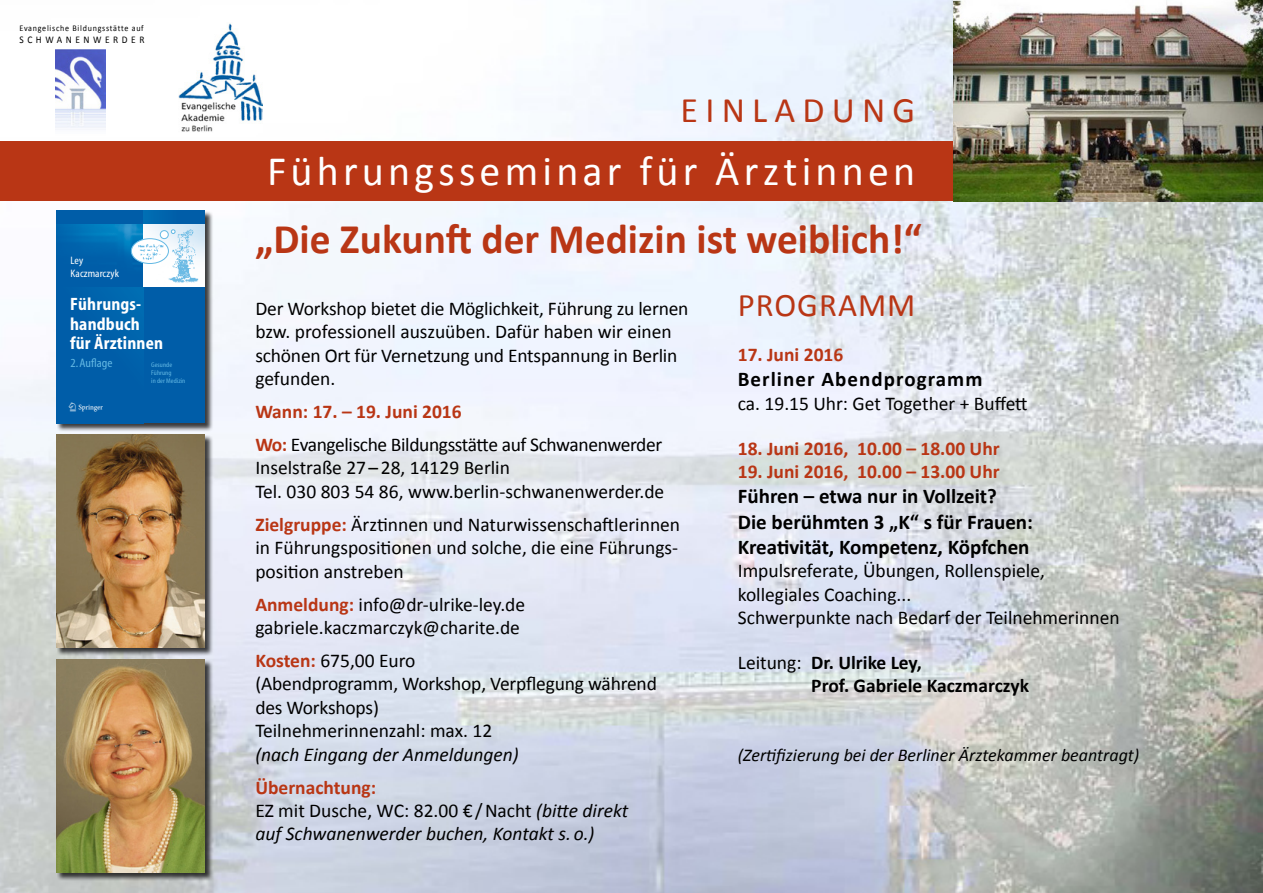
<style>
.page{position:relative;width:1263px;height:893px;background:#fff}
.page>*{position:absolute;margin:0;border:0;box-sizing:border-box;transform-origin:0 0}
.t1{font:700 42.3px "Calibri";color:#b93615}
.t2{font:42px "Calibri";letter-spacing:.1em;color:#fff}
.t3{font:36px "Calibri";letter-spacing:.2em;color:#b93615}
.t4{font:33px "Calibri";letter-spacing:.03em;color:#b93615}
.t5{font:700 21px/25.2px "Calibri";color:#000}
.t6{font:700 21px "Calibri";letter-spacing:.05em;color:#000}
.t7{font:19.5px/23.4px "Calibri";color:#000}
.t8{font:italic 19.5px/23.4px "Calibri";color:#000}
.t9{font:19.5px/33px "Calibri";letter-spacing:-.02em;color:#000}
.t10{font:700 19.5px "Calibri";color:#b93615}
.t11{font:700 19.5px/23.4px "Calibri";color:#000}
.t12{font:italic 18px "Calibri";color:#000}
.t13{font:700 condensed 18px/19.5px "S Myriad";letter-spacing:.01em;color:#fff}
.t14{font:condensed 12.3px "S Myriad";color:#64b9e4}
.t15{font:12.3px "Springnew";color:#fff}
.t16{font:condensed 10.8px/12.3px "S Myriad";letter-spacing:.005em;color:#fff}
.t17{font:10.2px "Calibri";letter-spacing:.375em;color:#000;scale:.92 1}
.t18{font:8.7px "Calibri";letter-spacing:.09em;color:#000;scale:.92 1}
.t19{font:condensed 6.75px/8.1px "S Myriad";letter-spacing:.01em;color:#64b9e4}
.s1{font-weight:700;color:#b93615}
.s2{font-weight:700;font-style:normal;color:#b93615}
.s3{font-style:normal}
.s4{font-weight:400}
</style>
<div class="page">
<img style="left:0;top:0;width:1263px;height:893px">
<div style="left:0;top:141px;width:1263px;height:60px;background:#b93615"></div>
<img style="left:954px;top:0;width:309px;height:201px">
<div style="left:57px;top:435px;width:157px;height:221px;background:#000;opacity:.75"></div>
<img style="left:56px;top:435px;width:149px;height:212px">
<div style="left:57px;top:660px;width:157px;height:221px;background:#000;opacity:.75"></div>
<img style="left:56px;top:659px;width:149px;height:213px">
<img style="left:56px;top:50px;width:50px;height:86px">
<img style="left:179px;top:22px;width:84px;height:111px">
<div style="left:57px;top:211px;width:157px;height:221px;background:#000;opacity:.75"></div>
<div style="left:56px;top:211px;width:149px;height:212px;background:#005da8"></div>
<svg style="left:144px;top:211px;width:61px;height:14px"></svg>
<img style="left:60px;top:225px;width:84px;height:61px">
<svg style="left:144px;top:225px;width:61px;height:61px;background:#deeef8"></svg>
<img style="left:131px;top:239px;width:37px;height:24px">
<div style="left:131px;top:238px;width:38px;height:26px;border:1px solid #64b9e4;border-radius:50%"></div>
<div style="left:160px;top:231px;width:8px;height:8px;background:#fff;border-radius:50%"></div>
<div style="left:160px;top:230px;width:8px;height:9px;border:1px solid #64b9e4;border-radius:50%"></div>
<svg style="left:171px;top:230px;width:4px;height:4px"></svg>
<p class="t18" style="left:20px;top:22px;width:136px">Evangelische Bildungsstätte auf</p>
<p class="t17" style="left:20px;top:33px;width:137px">SCHWANENWERDER</p>
<p class="t16" style="left:71px;top:255px;width:50px">Ley<br>Kaczmarczyk</p>
<p class="t13" style="left:70px;top:295px;width:94px">Führungs&shy;handbuch für Ärztinnen</p>
<p class="t14" style="left:71px;top:357px;width:43px">2. Auflage</p>
<p class="t19" style="left:151px;top:361px;width:36px">Gesunde<br>Führung<br>in der Medizin</p>
<p class="t15" style="left:70px;top:402px;width:34px">ABC</p>
<h3 class="t3" style="left:681px;top:88px;width:236px">EINLADUNG</h3>
<h2 class="t2" style="left:267px;top:145px;width:650px">Führungsseminar für Ärztinnen</h2>
<h1 class="t1" style="left:255px;top:212px;width:668px">„Die Zukunft der Medizin ist weiblich!“</h1>
<p class="t7" style="left:255px;top:297px;width:435px">Der Workshop bietet die Möglichkeit, Führung zu lernen bzw. professionell auszuüben. Dafür haben wir einen schönen Ort für Vernetzung und Entspannung in Berlin gefunden.</p>
<p class="t9" style="left:255px;top:395px;width:408px"><span class="s1">Wann: 17. – 19. Juni 2016<br>Wo:</span> Evangelische Bildungsstätte auf Schwanenwerder</p>
<p class="t7" style="left:255px;top:456px;width:410px">Inselstraße 27 – 28, 14129 Berlin<br>Tel. 030 803 54 86, www.berlin-schwanenwerder.de</p>
<p class="t7" style="left:255px;top:513px;width:426px;text-align:justify"><span class="s1">Zielgruppe:</span> Ärztinnen und Naturwissenschaftlerinnen in Führungspositionen und solche, die eine Führungs&shy;position anstreben</p>
<p class="t7" style="left:255px;top:592px;width:271px"><span class="s1">Anmeldung:</span> info@dr-ulrike-ley.de gabriele.kaczmarczyk@charite.de</p>
<p class="t7" style="left:255px;top:649px;width:403px"><span class="s1">Kosten:</span> 675,00 Euro<br>(Abendprogramm, Workshop, Verpflegung während des Workshops)<br>Teilnehmerinnenzahl: max. 12</p>
<p class="t8" style="left:255px;top:742px;width:265px">(nach Eingang der Anmeldungen)</p>
<p class="t8" style="left:255px;top:775px;width:374px"><span class="s2">Übernachtung:<br></span><span class="s3">EZ mit Dusche, WC: 82.00 € / Nacht</span> (bitte direkt auf Schwanenwerder buchen, Kontakt s. o.)</p>
<h3 class="t4" style="left:738px;top:284px;width:179px">PROGRAMM</h3>
<p class="t10" style="left:738px;top:342px;width:107px">17. Juni 2016</p>
<p class="t6" style="left:738px;top:366px;width:246px">Berliner Abendprogramm</p>
<p class="t7" style="left:738px;top:392px;width:291px">ca. 19.15 Uhr: Get Together + Buffett</p>
<p class="t10" style="left:738px;top:436px;width:263px">18. Juni 2016, 10.00 – 18.00 Uhr</p>
<p class="t10" style="left:738px;top:459px;width:263px">19. Juni 2016, 10.00 – 13.00 Uhr</p>
<p class="t5" style="left:738px;top:484px;width:297px">Führen – etwa nur in Vollzeit?<br>Die berühmten 3 „K“ s für Frauen:<br>Kreativität, Kompetenz, Köpfchen</p>
<p class="t7" style="left:738px;top:559px;width:383px">Impulsreferate, Übungen, Rollenspiele, kollegiales Coaching...<br>Schwerpunkte nach Bedarf der Teilnehmerinnen</p>
<p class="t11" style="left:811px;top:651px;width:219px;text-indent:-73px"><span class="s4">Leitung:</span> Dr. Ulrike Ley,<br>Prof. Gabriele Kaczmarczyk</p>
<p class="t12" style="left:738px;top:743px;width:403px">(Zertifizierung bei der Berliner Ärztekammer beantragt)</p>
</div>
